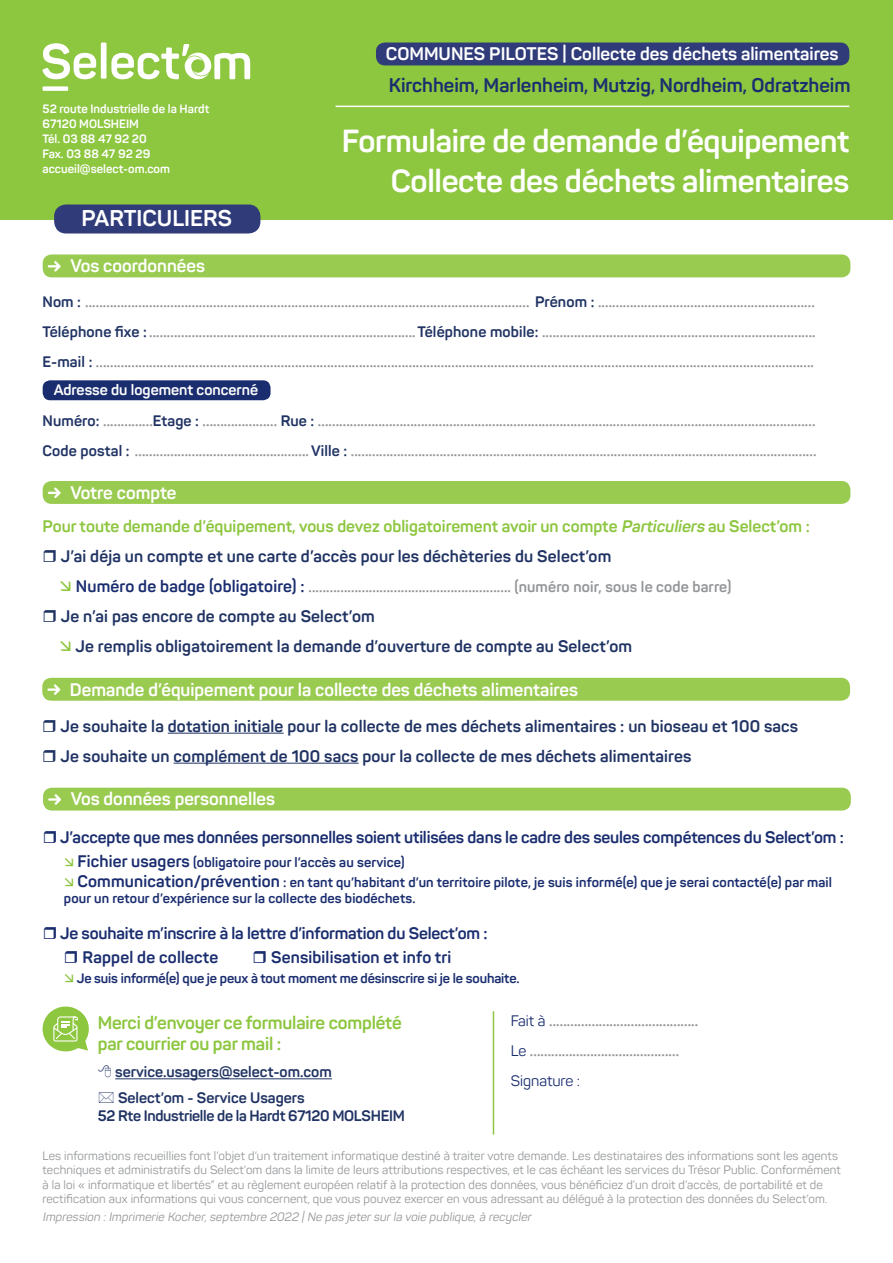
<style>
.page{position:relative;width:893px;height:1263px;background:#fff}
.page>*{position:absolute;margin:0;border:0;box-sizing:border-box;transform-origin:0 0}
.t1{font:700 31.5px "Panton";letter-spacing:-.01em;color:#fff}
.t2{font:700 22.5px "Panton";color:#fff}
.t3{font:700 19.5px "Panton";color:#1a2d6f}
.t4{font:700 18px "Panton";color:#fff}
.t5{font:700 18px "Panton";letter-spacing:-.01em;color:#8dc63f}
.t6{font:700 16.5px "Panton";letter-spacing:.01em;color:#203363}
.t7{font:700 16.5px "Panton";letter-spacing:-.01em;color:#1a2d6f}
.t8{font:700 16.5px "Panton";color:#8dc63f}
.t9{font:700 16.5px "Panton";letter-spacing:.01em;color:#1a2d6f}
.t10{font:700 15px/30px "Panton";letter-spacing:.01em;color:#939598}
.t11{font:700 15px/18px "Panton";letter-spacing:-.02em;color:#203363}
.t12{font:700 15px "Panton";color:#203363}
.t13{font:700 15px "Panton";color:#fff}
.t14{font:15px "Panton";color:#1a2d6f}
.t15{font:700 13.5px/16.2px "Panton";letter-spacing:.01em;color:#1a2d6f}
.t16{font:700 13.5px "Panton";letter-spacing:-.01em;color:#1a2d6f}
.t17{font:12px/14.4px "Panton";letter-spacing:.01em;color:#939598}
.t18{font:700 12px "Panton";color:#fff}
.t19{font:italic 12px "Panton";color:#939598}
.s1{color:#203363}
.s2{font-style:italic}
.s3{font-size:16.5px;color:#1a2d6f}
.s4{font-size:16.5px}
.s5{font-weight:400;color:#1a2d6f}
</style>
<div class="page">
<div style="left:0;top:0;width:893px;height:219px;background:#8dc63f"></div>
<div style="left:43px;top:254px;width:807px;height:23px;background:#9acb51;border-radius:9px"></div>
<svg style="left:48px;top:261px;width:13px;height:11px"></svg>
<svg style="left:42px;top:43px;width:54px;height:36px"></svg>
<div style="left:101px;top:43px;width:5px;height:36px;background:#fff;border-radius:2px"></div>
<svg style="left:111px;top:44px;width:139px;height:35px"></svg>
<div style="left:43px;top:86px;width:25px;height:5px;background:#fff"></div>
<div style="left:54px;top:204px;width:206px;height:29px;background:#303c79;border-radius:12px"></div>
<div style="left:376px;top:43px;width:473px;height:22px;background:#303c79;border-radius:9px"></div>
<div style="left:43px;top:380px;width:228px;height:20px;background:#1a2d6f;border-radius:8px"></div>
<hr style="left:168px;top:733px;width:116px;height:1px;background:#203363">
<hr style="left:174px;top:763px;width:185px;height:1px;background:#203363">
<svg style="left:42px;top:1006px;width:47px;height:46px"></svg>
<hr style="left:115px;top:1078px;width:217px;height:1px;background:#203363">
<hr style="left:493px;top:1011px;width:1px;height:123px;background:#8dc63f">
<div style="left:43px;top:481px;width:807px;height:23px;background:#9acb51;border-radius:9px"></div>
<svg style="left:48px;top:487px;width:13px;height:11px"></svg>
<div style="left:42px;top:678px;width:808px;height:23px;background:#9acb51;border-radius:9px"></div>
<svg style="left:47px;top:684px;width:13px;height:11px"></svg>
<div style="left:43px;top:788px;width:808px;height:22px;background:#9acb51;border-radius:9px"></div>
<svg style="left:48px;top:794px;width:13px;height:11px"></svg>
<hr style="left:336px;top:106px;width:513px;height:1px;background:#fff">
<p class="t4" style="left:386px;top:42px;width:454px">COMMUNES PILOTES | Collecte des déchets alimentaires</p>
<p class="t18" style="left:43px;top:101px;width:168px">52 route Industrielle de la Hardt</p>
<p class="t18" style="left:43px;top:116px;width:98px">67120 MOLSHEIM</p>
<p class="t18" style="left:43px;top:131px;width:106px">Tél. 03 88 47 92 20</p>
<p class="t18" style="left:43px;top:146px;width:109px">Fax. 03 88 47 92 29</p>
<p class="t18" style="left:43px;top:161px;width:129px">accueil@select-om.com</p>
<p class="t2" style="left:82px;top:204px;width:152px">PARTICULIERS</p>
<p class="t4" style="left:70px;top:255px;width:136px">Vos coordonnées</p>
<p class="t3" style="left:389px;top:73px;width:463px">Kirchheim, Marlenheim, Mutzig, Nordheim, Odratzheim</p>
<p class="t1" style="left:342px;top:121px;width:509px">Formulaire de demande d’équipement</p>
<p class="t1" style="left:391px;top:162px;width:460px">Collecte des déchets alimentaires</p>
<p class="t10" style="left:43px;top:287px;width:774px"><span class="s1">Nom :</span> ............................................................................................................................. <span class="s1">Prénom :</span> .............................................................</p>
<p class="t10" style="left:43px;top:317px;width:775px"><span class="s1">Téléphone fixe :</span> ...........................................................................<span class="s1">Téléphone mobile:</span> .............................................................................</p>
<p class="t10" style="left:43px;top:347px;width:773px"><span class="s1">E-mail :</span> ..........................................................................................................................................................................................................</p>
<p class="t13" style="left:54px;top:380px;width:206px">Adresse du logement concerné</p>
<p class="t10" style="left:43px;top:405px;width:774px"><span class="s1">Numéro:</span> ..............<span class="s1">Etage :</span> ..................... <span class="s1">Rue :</span> ............................................................................................................................................</p>
<p class="t10" style="left:43px;top:435px;width:775px"><span class="s1">Code postal :</span> .................................................<span class="s1">Ville :</span> ...................................................................................................................................</p>
<p class="t4" style="left:70px;top:481px;width:108px">Votre compte</p>
<p class="t8" style="left:43px;top:516px;width:769px">Pour toute demande d’équipement, vous devez obligatoirement avoir un compte <span class="s2">Particuliers</span> au Select’om :</p>
<p class="t6" style="left:61px;top:546px;width:552px">J’ai déja un compte et une carte d’accès pour les déchèteries du Select’om</p>
<p class="t10" style="left:76px;top:572px;width:657px"><span class="s3">Numéro de badge (obligatoire) :</span> ......................................................... (numéro noir, sous le code barre)</p>
<p class="t6" style="left:61px;top:606px;width:315px">Je n’ai pas encore de compte au Select’om</p>
<p class="t6" style="left:76px;top:636px;width:558px">Je remplis obligatoirement la demande d’ouverture de compte au Select’om</p>
<p class="t4" style="left:70px;top:678px;width:510px">Demande d’équipement pour la collecte des déchets alimentaires</p>
<p class="t6" style="left:61px;top:715px;width:739px">Je souhaite la dotation initiale pour la collecte de mes déchets alimentaires : un bioseau et 100 sacs</p>
<p class="t6" style="left:61px;top:745px;width:632px">Je souhaite un complément de 100 sacs pour la collecte de mes déchets alimentaires</p>
<p class="t4" style="left:71px;top:788px;width:206px">Vos données personnelles</p>
<p class="t7" style="left:60px;top:827px;width:785px">J’accepte que mes données personnelles soient utilisées dans le cadre des seules compétences du Select’om :</p>
<p class="t15" style="left:77px;top:854px;width:329px"><span class="s4">Fichier usagers</span> (obligatoire pour l’accès au service)</p>
<p class="t15" style="left:64px;top:874px;width:770px;text-indent:13px"><span class="s4">Communication/prévention</span> : en tant qu’habitant d’un territoire pilote, je suis informé(e) que je serai contacté(e) par mail pour un retour d’expérience sur la collecte des biodéchets.</p>
<p class="t7" style="left:60px;top:923px;width:429px">Je souhaite m’inscrire à la lettre d’information du Select’om :</p>
<p class="t9" style="left:83px;top:947px;width:137px">Rappel de collecte</p>
<p class="t9" style="left:271px;top:947px;width:182px">Sensibilisation et info tri</p>
<p class="t16" style="left:77px;top:969px;width:444px">Je suis informé(e) que je peux à tout moment me désinscrire si je le souhaite.</p>
<p class="t10" style="left:511px;top:1005px;width:189px"><span class="s5">Fait à</span> ..........................................<br><span class="s5">Le</span> ..........................................</p>
<p class="t14" style="left:511px;top:1071px;width:71px">Signature :</p>
<p class="t5" style="left:98px;top:1011px;width:305px">Merci d’envoyer ce formulaire complété</p>
<p class="t5" style="left:98px;top:1033px;width:185px">par courrier ou par mail :</p>
<p class="t12" style="left:115px;top:1063px;width:218px">service.usagers@select-om.com</p>
<p class="t11" style="left:98px;top:1088px;width:309px;text-indent:20px">Select’om - Service Usagers<br>52 Rte Industrielle de la Hardt 67120 MOLSHEIM</p>
<p class="t17" style="left:43px;top:1148px;width:800px">Les informations recueillies font l’objet d’un traitement informatique destiné à traiter votre demande. Les destinataires des informations sont les agents techniques et administratifs du Select’om dans la limite de leurs attributions respectives, et le cas échéant les services du Trésor Public. Conformément à la loi « informatique et libertés” et au règlement européen relatif à la protection des données, vous bénéficiez d’un droit d’accès, de portabilité et de rectification aux informations qui vous concernent, que vous pouvez exercer en vous adressant au délégué à la protection des données du Select’om.</p>
<p class="t19" style="left:43px;top:1209px;width:493px">Impression :Imprimerie Kocher,septembre 2022 |Ne pas jetersurla voie publique,à recycler</p>
</div>
